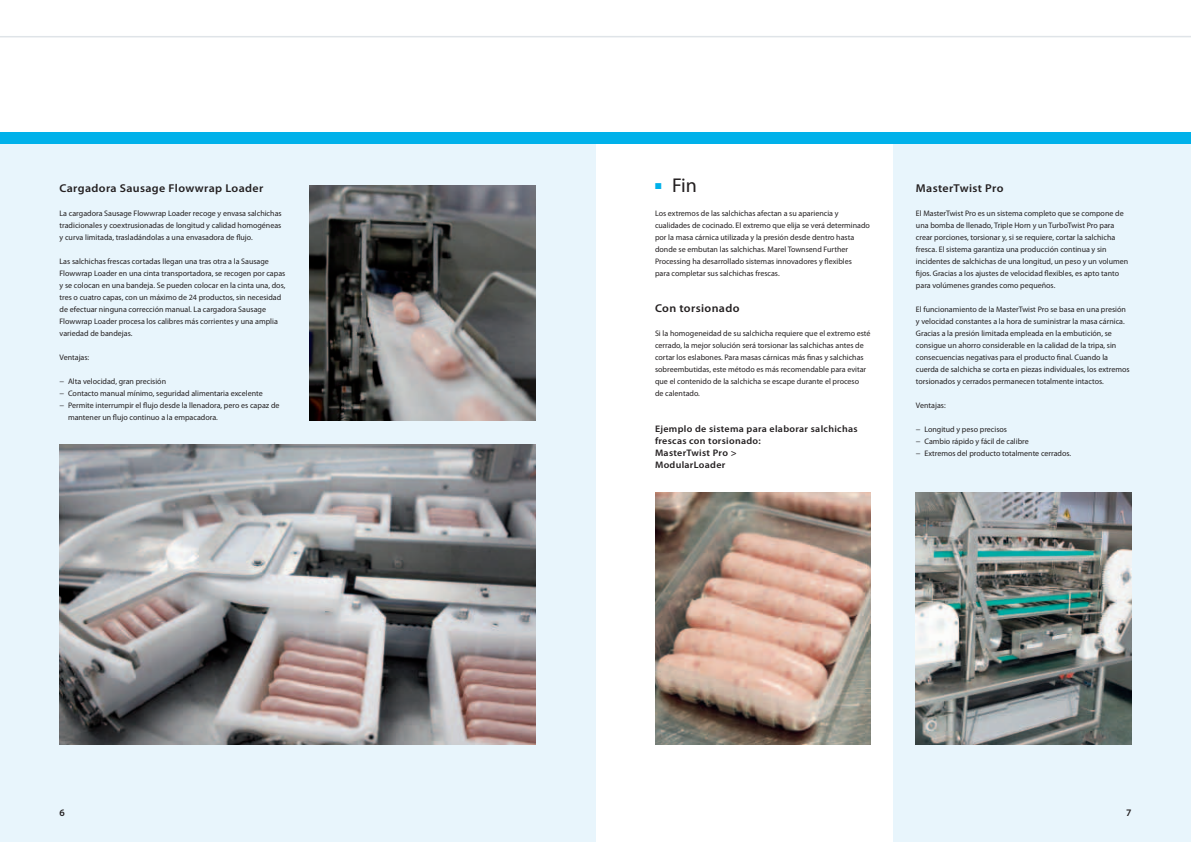
<style>
.page{position:relative;width:1191px;height:842px;background:#fff}
.page>*{position:absolute;margin:0;border:0;box-sizing:border-box;transform-origin:0 0}
.t1{font:20px "Myriad Pro";color:#231f20}
.t2{font:600 11.4px "Myriad Pro";letter-spacing:.03em;color:#231f20;scale:1.05 1}
.t3{font:600 10px "Myriad Pro";color:#231f20}
.t4{font:600 9.5px/12px "Myriad Pro";letter-spacing:.03em;color:#231f20;scale:1.05 1}
.t5{font:8px/12px "Myriad Pro";color:#231f20}
.s1{color:#00b1ea}
</style>
<div class="page">
<div style="left:0;top:138px;width:595px;height:704px;background:#e8f5fc"></div>
<div style="left:893px;top:138px;width:298px;height:704px;background:#e8f5fc"></div>
<img style="left:60px;top:444px;width:476px;height:300px">
<img style="left:309px;top:185px;width:227px;height:235px">
<img style="left:655px;top:492px;width:215px;height:252px">
<img style="left:916px;top:492px;width:215px;height:252px">
<div style="left:0;top:132px;width:1191px;height:12px;background:#00b1ea"></div>
<hr style="left:0;top:36px;width:1191px;height:1px;background:#dfe4e8">
<h2 class="t2" style="left:60px;top:182px;width:196px">Cargadora Sausage Flowwrap Loader</h2>
<p class="t5" style="left:60px;top:207px;width:224px;text-align:justify">La cargadora Sausage Flowwrap Loader recoge y envasa salchichas tradicionales y coextrusionadas de longitud y calidad homogéneas y curva limitada, trasladándolas a una envasadora de flujo.</p>
<p class="t5" style="left:60px;top:255px;width:227px">Las salchichas frescas cortadas llegan una tras otra a la Sausage Flowwrap Loader en una cinta transportadora, se recogen por capas y se colocan en una bandeja. Se pueden colocar en la cinta una, dos, tres o cuatro capas, con un máximo de 24 productos, sin necesidad de efectuar ninguna corrección manual. La cargadora Sausage Flowwrap Loader procesa los calibres más corrientes y una amplia variedad de bandejas.</p>
<p class="t5" style="left:60px;top:351px;width:31px">Ventajas:</p>
<p class="t5" style="left:60px;top:375px;width:108px">− Alta velocidad, gran precisión</p>
<p class="t5" style="left:60px;top:387px;width:205px">− Contacto manual mínimo, seguridad alimentaria excelente</p>
<p class="t5" style="left:60px;top:399px;width:221px">− Permite interrumpir el flujo desde la llenadora, pero es capaz de</p>
<p class="t5" style="left:68px;top:411px;width:151px">mantener un flujo continuo a la empacadora.</p>
<h1 class="t1" style="left:655px;top:174px;width:44px"><span class="s1">■</span> Fin</h1>
<p class="t5" style="left:655px;top:207px;width:216px">Los extremos de las salchichas afectan a su apariencia y cualidades de cocinado. El extremo que elija se verá determinado por la masa cárnica utilizada y la presión desde dentro hasta donde se embutan las salchichas. Marel Townsend Further Processing ha desarrollado sistemas innovadores y flexibles<br>para completar sus salchichas frescas.</p>
<h2 class="t2" style="left:655px;top:302px;width:82px">Con torsionado</h2>
<p class="t5" style="left:655px;top:327px;width:217px">Si la homogeneidad de su salchicha requiere que el extremo esté cerrado, la mejor solución será torsionar las salchichas antes de cortar los eslabones. Para masas cárnicas más finas y salchichas sobreembutidas, este método es más recomendable para evitar que el contenido de la salchicha se escape durante el proceso<br>de calentado.</p>
<p class="t4" style="left:655px;top:423px;width:194px">Ejemplo de sistema para elaborar salchichas frescas con torsionado:<br>MasterTwist Pro &gt;<br>ModularLoader</p>
<h2 class="t2" style="left:916px;top:182px;width:85px">MasterTwist Pro</h2>
<p class="t5" style="left:916px;top:207px;width:214px">El MasterTwist Pro es un sistema completo que se compone de una bomba de llenado, Triple Horn y un TurboTwist Pro para crear porciones, torsionar y, si se requiere, cortar la salchicha fresca. El sistema garantiza una producción continua y sin incidentes de salchichas de una longitud, un peso y un volumen fijos. Gracias a los ajustes de velocidad flexibles, es apto tanto para volúmenes grandes como pequeños.</p>
<p class="t5" style="left:916px;top:303px;width:215px">El funcionamiento de la MasterTwist Pro se basa en una presión y velocidad constantes a la hora de suministrar la masa cárnica.<br>Gracias a la presión limitada empleada en la embutición, se consigue un ahorro considerable en la calidad de la tripa, sin consecuencias negativas para el producto final. Cuando la cuerda de salchicha se corta en piezas individuales, los extremos torsionados y cerrados permanecen totalmente intactos.</p>
<p class="t5" style="left:916px;top:399px;width:31px">Ventajas:</p>
<p class="t5" style="left:916px;top:423px;width:157px">− Longitud y peso precisos<br>− Cambio rápido y fácil de calibre<br>− Extremos del producto totalmente cerrados.</p>
<p class="t3" style="left:60px;top:807px;width:7px">6</p>
<p class="t3" style="left:1126px;top:807px;width:7px">7</p>
</div>
